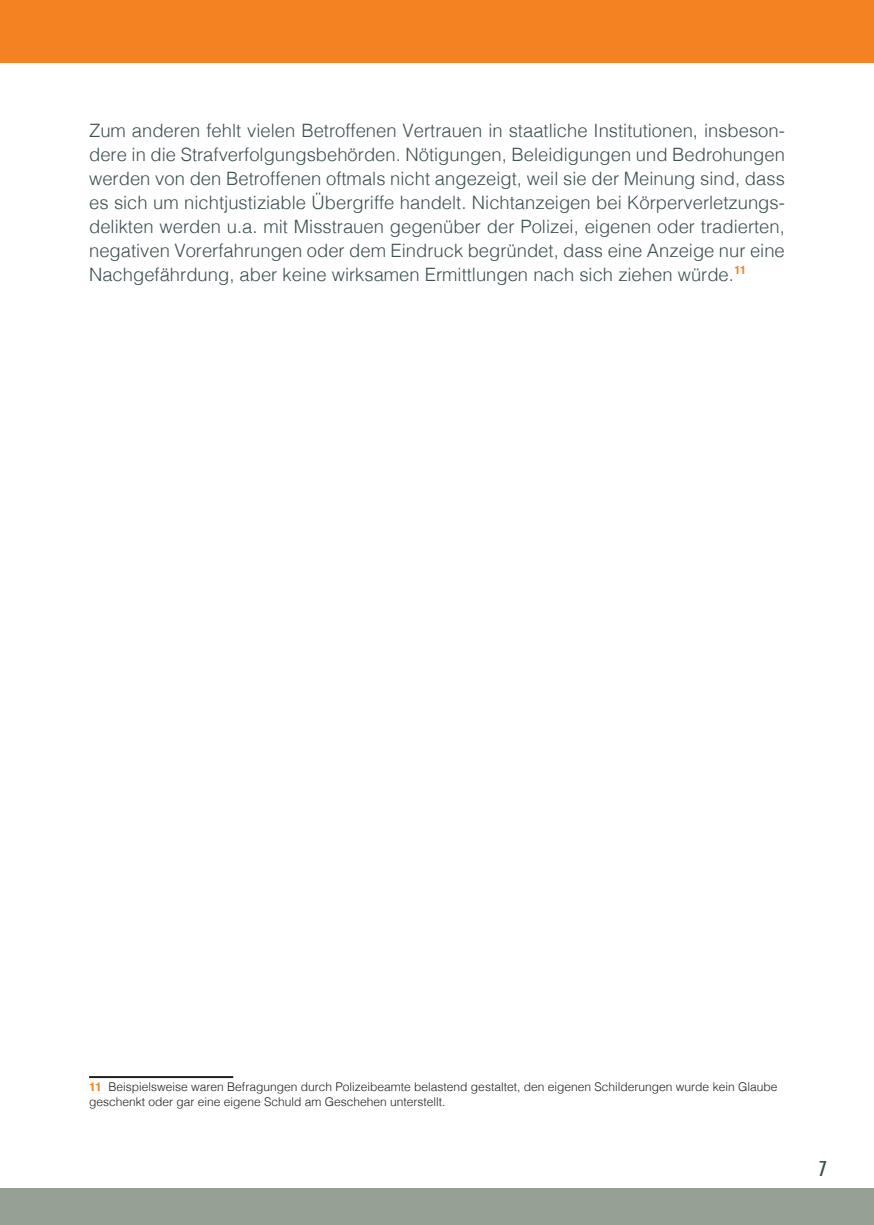
<style>
.page{position:relative;width:874px;height:1225px;background:#fff}
.page>*{position:absolute;margin:0;border:0;box-sizing:border-box;transform-origin:0 0}
.t1{font:500 condensed 20px "Futura";color:#3d4f51}
.normaler_Absatz{font:300 18.4px/24px "Helvetica";color:#3d4f51;text-align:justify}
.Fußnote{font:300 12px/14.4px "Helvetica";color:#231f20}
.s1{font-weight:700;color:#f58220}
</style>
<div class="page">
<div style="left:0;top:0;width:873px;height:62px;background:#f58220"></div>
<div style="left:0;top:1188px;width:873px;height:37px;background:#96a196"></div>
<hr style="left:89px;top:1076px;width:144px;height:2px;background:#231f20">
<p class="normaler_Absatz" style="left:89px;top:117px;width:697px">Zum anderen fehlt vielen Betroffenen Vertrauen in staatliche Institutionen, insbeson&shy;dere in die Strafverfolgungsbehörden. Nötigungen, Beleidigungen und Bedrohungen werden von den Betroffenen oftmals nicht angezeigt, weil sie der Meinung sind, dass es sich um nichtjustiziable Übergriffe handelt. Nichtanzeigen bei Körperverletzungs&shy;delikten werden u.a. mit Misstrauen gegenüber der Polizei, eigenen oder tradierten, negativen Vorerfahrungen oder dem Eindruck begründet, dass eine Anzeige nur eine Nachgefährdung, aber keine wirksamen Ermittlungen nach sich ziehen würde.<sup>11</sup></p>
<p class="Fußnote" style="left:89px;top:1079px;width:689px"><span class="s1">11</span> Beispielsweise waren Befragungen durch Polizeibeamte belastend gestaltet, den eigenen Schilderungen wurde kein Glaube geschenkt oder gar eine eigene Schuld am Geschehen unterstellt.</p>
<p class="t1" style="left:818px;top:1156px;width:10px">7</p>
</div>
